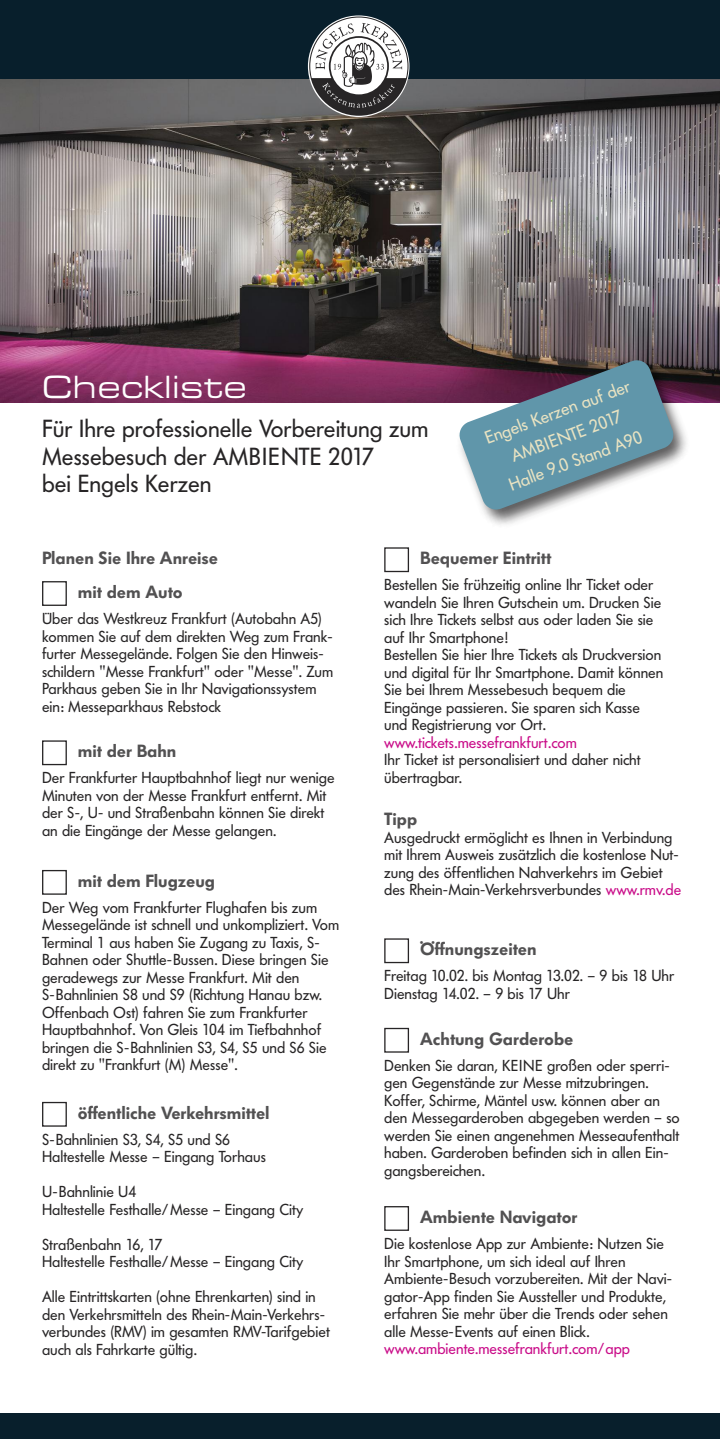
<style>
.page{position:relative;width:720px;height:1439px;background:#fff}
.page>*{position:absolute;margin:0;border:0;box-sizing:border-box;transform-origin:0 0}
.t1{font:expanded 31.5px "Eurostile BQ";color:#fff}
.t2{font:24.5px/27.7px "Futura BQ";color:#272526}
.t3{font:17.85px/25.9px "Futura BQ";color:#e9e3c2;text-align:center}
.t4{font:600 17.5px "Futura BQ";color:#525152}
.t5{font:15.75px/17.5px "Futura BQ";color:#272526}
.t6{font:15.75px "Futura BQ";color:#c90b88}
.s1{color:#c90b88}
</style>
<div class="page">
<img style="left:0;top:79px;width:719px;height:323px">
<div style="left:0;top:0;width:719px;height:79px;background:#081f2c"></div>
<svg style="left:309px;top:17px;width:99px;height:99px;background:#929395"></svg>
<div style="left:384px;top:547px;width:25px;height:25px;border:1px solid #272526"></div>
<div style="left:384px;top:938px;width:25px;height:25px;border:1px solid #272526"></div>
<div style="left:384px;top:1028px;width:25px;height:24px;border:1px solid #272526"></div>
<div style="left:384px;top:1206px;width:25px;height:25px;border:1px solid #272526"></div>
<div style="left:42px;top:581px;width:25px;height:25px;border:1px solid #272526"></div>
<div style="left:42px;top:740px;width:25px;height:25px;border:1px solid #272526"></div>
<div style="left:42px;top:870px;width:25px;height:24px;border:1px solid #272526"></div>
<div style="left:42px;top:1102px;width:25px;height:24px;border:1px solid #272526"></div>
<img style="left:443px;top:344px;width:260px;height:181px">
<svg style="left:457px;top:358px;width:217px;height:153px"></svg>
<div style="left:0;top:1413px;width:719px;height:26px;background:#081f2c"></div>
<h1 class="t1" style="left:42px;top:369px;width:207px">Checkliste</h1>
<h2 class="t2" style="left:42px;top:415px;width:388px">Für Ihre professionelle Vorbereitung zum<br>Messebesuch der AMBIENTE 2017<br>bei Engels Kerzen</h2>
<p class="t3" style="left:481px;top:426px;width:155px;rotate:-20deg">Engels Kerzen auf der<br>AMBIENTE 2017<br>Halle 9.0 Stand A90</p>
<p class="t4" style="left:42px;top:548px;width:177px">Planen Sie Ihre Anreise</p>
<p class="t4" style="left:78px;top:582px;width:106px">mit dem Auto</p>
<p class="t5" style="left:42px;top:610px;width:292px">Über das Westkreuz Frankfurt (Autobahn A5) kommen Sie auf dem direkten Weg zum Frank&shy;furter Messegelände. Folgen Sie den Hinweis&shy;schildern "Messe Frankfurt" oder "Messe". Zum Parkhaus geben Sie in Ihr Navigationssystem ein: Messeparkhaus Rebstock</p>
<p class="t4" style="left:78px;top:741px;width:100px">mit der Bahn</p>
<p class="t5" style="left:42px;top:769px;width:294px">Der Frankfurter Hauptbahnhof liegt nur wenige Minuten von der Messe Frankfurt entfernt. Mit der S-, U- und Straßenbahn können Sie direkt an die Eingänge der Messe gelangen.</p>
<p class="t4" style="left:78px;top:871px;width:139px">mit dem Flugzeug</p>
<p class="t5" style="left:42px;top:898px;width:298px">Der Weg vom Frankfurter Flughafen bis zum Messegelände ist schnell und unkompliziert. Vom Terminal 1 aus haben Sie Zugang zu Taxis, S-Bahnen oder Shuttle-Bussen. Diese bringen Sie geradewegs zur Messe Frankfurt. Mit den S-Bahnlinien S8 und S9 (Richtung Hanau bzw.<br>Offenbach Ost) fahren Sie zum Frankfurter Hauptbahnhof. Von Gleis 104 im Tiefbahnhof bringen die S-Bahnlinien S3, S4, S5 und S6 Sie direkt zu "Frankfurt (M) Messe".</p>
<p class="t4" style="left:78px;top:1102px;width:193px">öffentliche Verkehrsmittel</p>
<p class="t5" style="left:42px;top:1130px;width:225px">S-Bahnlinien S3, S4, S5 und S6<br>Haltestelle Messe – Eingang Torhaus</p>
<p class="t5" style="left:42px;top:1183px;width:263px">U-Bahnlinie U4<br>Haltestelle Festhalle/Messe – Eingang City</p>
<p class="t5" style="left:42px;top:1235px;width:263px">Straßenbahn 16, 17<br>Haltestelle Festhalle/Messe – Eingang City</p>
<p class="t5" style="left:42px;top:1288px;width:289px">Alle Eintrittskarten (ohne Ehrenkarten) sind in den Verkehrsmitteln des Rhein-Main-Verkehrs&shy;verbundes (RMV) im gesamten RMV-Tarifgebiet auch als Fahrkarte gültig.</p>
<p class="t4" style="left:420px;top:548px;width:132px">Bequemer Eintritt</p>
<p class="t5" style="left:384px;top:576px;width:280px">Bestellen Sie frühzeitig online Ihr Ticket oder wandeln Sie Ihren Gutschein um. Drucken Sie sich Ihre Tickets selbst aus oder laden Sie sie auf Ihr Smartphone!<br>Bestellen Sie hier Ihre Tickets als Druckversion und digital für Ihr Smartphone. Damit können Sie bei Ihrem Messebesuch bequem die Eingänge passieren. Sie sparen sich Kasse und Registrierung vor Ort.</p>
<p class="t6" style="left:384px;top:733px;width:194px">www.tickets.messefrankfurt.com</p>
<p class="t5" style="left:384px;top:751px;width:258px">Ihr Ticket ist personalisiert und daher nicht übertragbar.</p>
<p class="t4" style="left:384px;top:809px;width:35px">Tipp</p>
<p class="t5" style="left:384px;top:828px;width:298px">Ausgedruckt ermöglicht es Ihnen in Verbindung mit Ihrem Ausweis zusätzlich die kostenlose Nut&shy;zung des öffentlichen Nahverkehrs im Gebiet des Rhein-Main-Verkehrsverbundes <span class="s1">www.rmv.de</span></p>
<p class="t4" style="left:420px;top:939px;width:118px">Öffnungszeiten</p>
<p class="t5" style="left:384px;top:967px;width:291px">Freitag 10.02. bis Montag 13.02. – 9 bis 18 Uhr<br>Dienstag 14.02. – 9 bis 17 Uhr</p>
<p class="t4" style="left:420px;top:1028px;width:155px">Achtung Garderobe</p>
<p class="t5" style="left:384px;top:1056px;width:297px">Denken Sie daran, KEINE großen oder sperri&shy;gen Gegenstände zur Messe mitzubringen.<br>Koffer, Schirme, Mäntel usw. können aber an den Messegarderoben abgegeben werden – so werden Sie einen angenehmen Messeaufenthalt haben. Garderoben befinden sich in allen Ein&shy;gangsbereichen.</p>
<p class="t4" style="left:420px;top:1207px;width:159px">Ambiente Navigator</p>
<p class="t5" style="left:384px;top:1234px;width:289px">Die kostenlose App zur Ambiente: Nutzen Sie Ihr Smartphone, um sich ideal auf Ihren Ambiente-Besuch vorzubereiten. Mit der Navi&shy;gator-App finden Sie Aussteller und Produkte, erfahren Sie mehr über die Trends oder sehen alle Messe-Events auf einen Blick.</p>
<p class="t6" style="left:384px;top:1339px;width:247px">www.ambiente.messefrankfurt.com/app</p>
</div>
